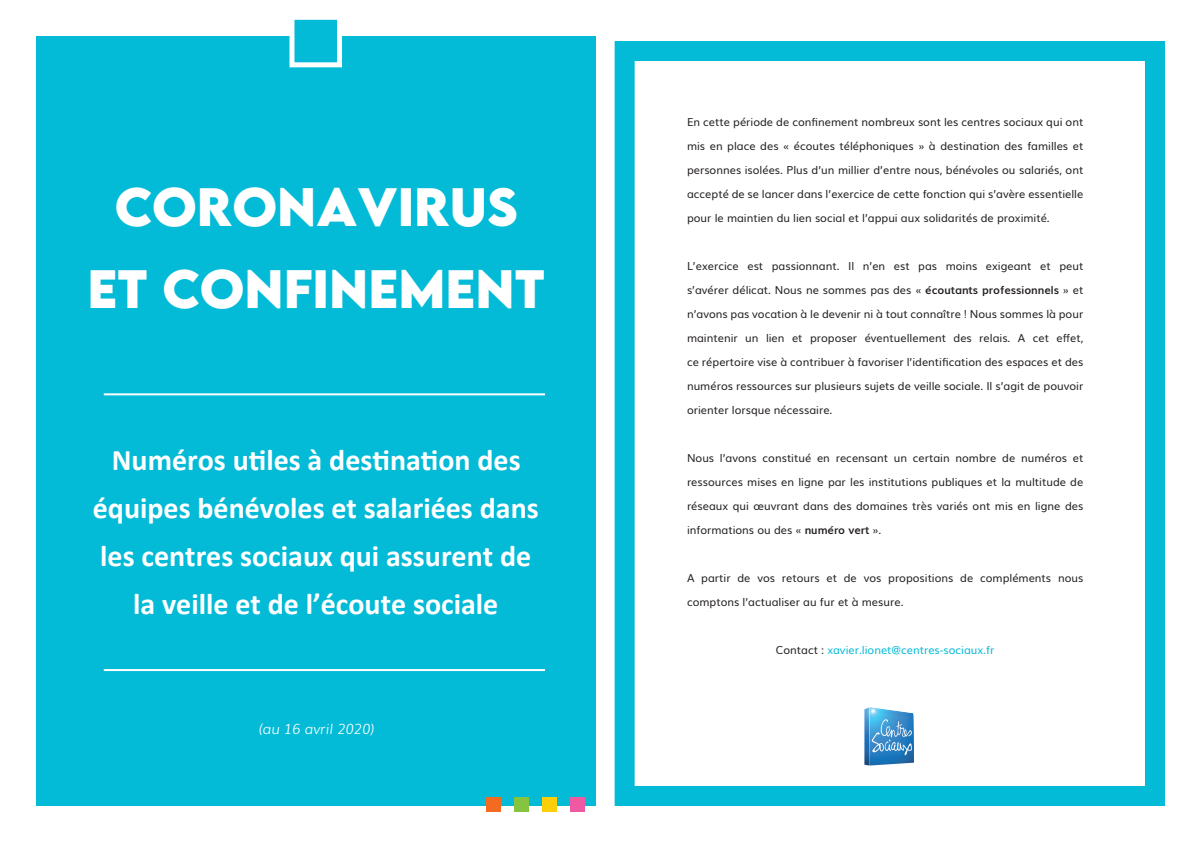
<style>
.page{position:relative;width:1191px;height:842px;background:#fff}
.page>*{position:absolute;margin:0;border:0;box-sizing:border-box;transform-origin:0 0}
.t1{font:700 48px "LEMONMILK";color:#fff}
.t2{font:700 30px/48px "Calibri";color:#fff;text-align:center}
.t3{font:italic 300 14px "Muli";color:#fff}
.t4{font:11px/24px "Muli";color:#231f20;text-align:justify}
.t5{font:11px "Muli";color:#03bbd7}
.s1{font-weight:700}
.s2{color:#231f20}
</style>
<div class="page">
<div style="left:36px;top:36px;width:559px;height:770px;background:#03bbd7"></div>
<svg style="left:289px;top:19px;width:53px;height:49px"></svg>
<hr style="left:104px;top:393px;width:441px;height:2px;background:#fff">
<hr style="left:104px;top:669px;width:441px;height:2px;background:#fff">
<div style="left:570px;top:797px;width:14px;height:14px;background:#ef59a1"></div>
<div style="left:542px;top:797px;width:14px;height:14px;background:#fece08"></div>
<div style="left:514px;top:797px;width:14px;height:14px;background:#84c440"></div>
<div style="left:486px;top:797px;width:14px;height:14px;background:#f36a21"></div>
<div style="left:614px;top:41px;width:551px;height:765px;border:20px solid #03bbd7"></div>
<img style="left:864px;top:707px;width:50px;height:58px">
<p class="t1" style="left:115px;top:174px;width:404px">CORONAVIRUS</p>
<p class="t1" style="left:87px;top:256px;width:459px">ET CONFINEMENT</p>
<p class="t2" style="left:93px;top:435px;width:447px">Numéros utiles à destination des équipes bénévoles et salariées dans les centres sociaux qui assurent de la veille et de l’écoute sociale</p>
<p class="t3" style="left:259px;top:717px;width:117px">(au 16 avril 2020)</p>
<p class="t4" style="left:687px;top:109px;width:398px">En cette période de confinement nombreux sont les centres sociaux qui ont mis en place des « écoutes téléphoniques » à destination des familles et personnes isolées. Plus d’un millier d’entre nous, bénévoles ou salariés, ont accepté de se lancer dans l’exercice de cette fonction qui s’avère essentielle pour le maintien du lien social et l’appui aux solidarités de proximité.</p>
<p class="t4" style="left:687px;top:253px;width:398px">L’exercice est passionnant. Il n’en est pas moins exigeant et peut s’avérer délicat. Nous ne sommes pas des « <span class="s1">écoutants professionnels</span> » et n’avons pas vocation à le devenir ni à tout connaître ! Nous sommes là pour maintenir un lien et proposer éventuellement des relais. A cet effet, ce répertoire vise à contribuer à favoriser l’identification des espaces et des numéros ressources sur plusieurs sujets de veille sociale. Il s’agit de pouvoir orienter lorsque nécessaire.</p>
<p class="t4" style="left:687px;top:445px;width:398px">Nous l’avons constitué en recensant un certain nombre de numéros et ressources mises en ligne par les institutions publiques et la multitude de réseaux qui œuvrant dans des domaines très variés ont mis en ligne des informations ou des « <span class="s1">numéro vert</span> ».</p>
<p class="t4" style="left:687px;top:565px;width:398px">A partir de vos retours et de vos propositions de compléments nous comptons l’actualiser au fur et à mesure.</p>
<p class="t5" style="left:776px;top:641px;width:220px"><span class="s2">Contact :</span> xavier.lionet@centres-sociaux.fr</p>
</div>
